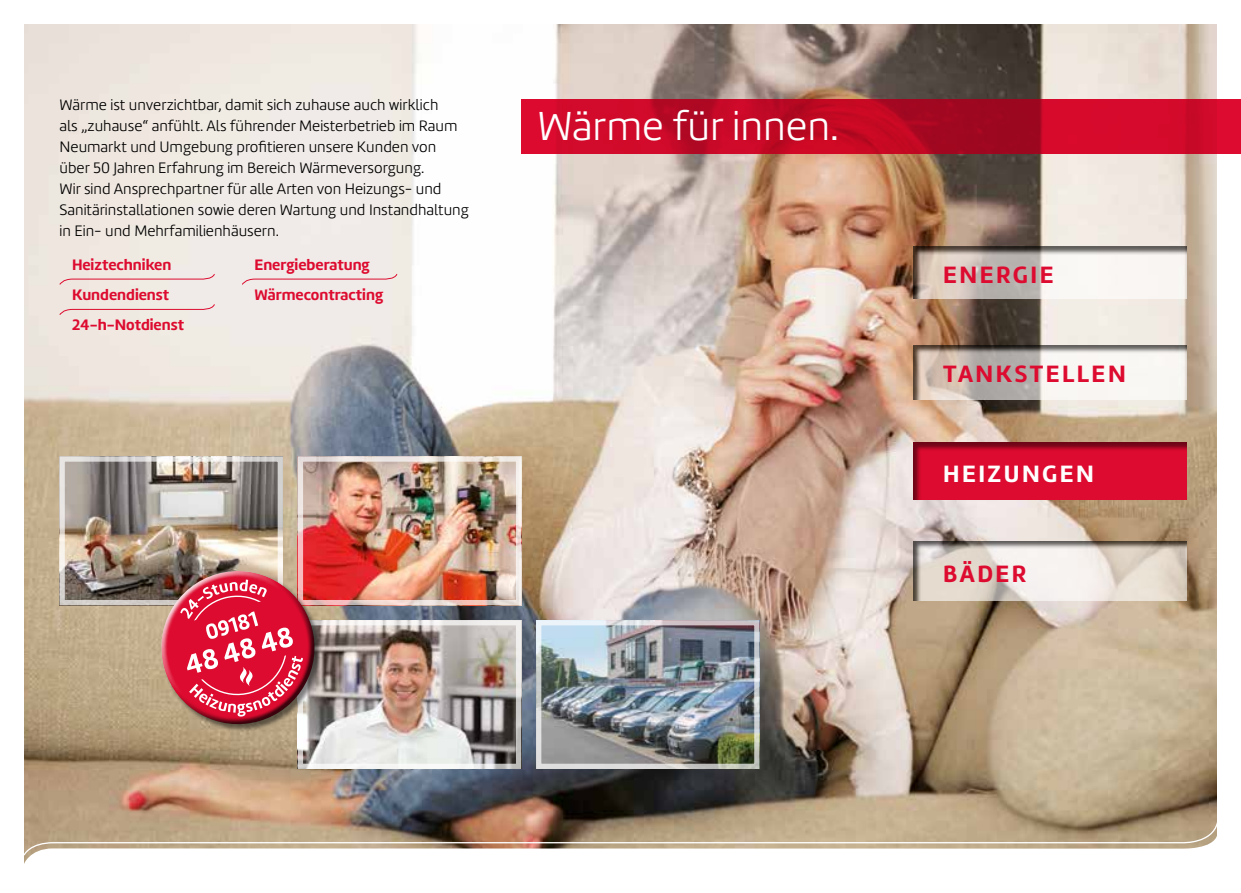
<style>
.page{position:relative;width:1241px;height:893px;background:#fff}
.page>*{position:absolute;margin:0;border:0;box-sizing:border-box;transform-origin:0 0}
.t1{font:300 42px "Marine";color:#fff}
.t2{font:700 24.5px "Marine";letter-spacing:.1em;color:#dd0b2f}
.t3{font:700 24.5px "Marine";letter-spacing:.1em;color:#fff}
.t4{font:300 15.75px/21px "Marine";color:#000}
.t5{font:700 15.75px/30.1px "Marine";color:#dd0b2f}
</style>
<div class="page">
<img style="left:25px;top:25px;width:1190px;height:796px">
<svg style="left:24px;top:821px;width:1193px;height:43px"></svg>
<img style="left:66px;top:462px;width:211px;height:137px">
<div style="left:60px;top:456px;width:223px;height:149px;border:5px solid #fff"></div>
<img style="left:542px;top:626px;width:211px;height:137px">
<div style="left:536px;top:620px;width:223px;height:149px;border:5px solid #fff"></div>
<img style="left:304px;top:626px;width:211px;height:137px">
<div style="left:298px;top:620px;width:223px;height:149px;border:5px solid #fff"></div>
<img style="left:304px;top:462px;width:211px;height:137px">
<div style="left:298px;top:456px;width:223px;height:149px;border:5px solid #fff"></div>
<svg style="left:521px;top:99px;width:719px;height:55px;background:#c40826"></svg>
<svg style="left:140px;top:552px;width:194px;height:192px;background:#c36266"></svg>
<svg style="left:59px;top:303px;width:156px;height:13px;background:#eed7d4"></svg>
<svg style="left:59px;top:273px;width:156px;height:12px;background:#eed6d3"></svg>
<svg style="left:241px;top:273px;width:157px;height:12px;background:#eed8d8"></svg>
<svg style="left:912px;top:245px;width:274px;height:54px"></svg>
<svg style="left:911px;top:343px;width:275px;height:57px"></svg>
<div style="left:912px;top:440px;width:275px;height:61px;background:#000;opacity:.5"></div>
<svg style="left:912px;top:539px;width:275px;height:62px"></svg>
<p class="t4" style="left:60px;top:95px;width:411px">Wärme ist unverzichtbar, damit sich zuhause auch wirklich<br>als „zuhause“ anfühlt. Als führender Meisterbetrieb im Raum Neumarkt und Umgebung profitieren unsere Kunden von über 50 Jahren Erfahrung im Bereich Wärmeversorgung.<br>Wir sind Ansprechpartner für alle Arten von Heizungs- und Sanitärinstallationen sowie deren Wartung und Instandhaltung in Ein- und Mehrfamilienhäusern.</p>
<h1 class="t1" style="left:537px;top:100px;width:303px">Wärme für innen.</h1>
<p class="t5" style="left:72px;top:249px;width:113px">Heiztechniken<br>Kundendienst<br>24-h-Notdienst</p>
<p class="t5" style="left:254px;top:249px;width:130px">Energieberatung<br>Wärmecontracting</p>
<h2 class="t2" style="left:943px;top:259px;width:112px">ENERGIE</h2>
<h2 class="t2" style="left:943px;top:358px;width:184px">TANKSTELLEN</h2>
<h2 class="t3" style="left:943px;top:458px;width:152px">HEIZUNGEN</h2>
<h2 class="t2" style="left:943px;top:557px;width:85px">BÄDER</h2>
</div>
